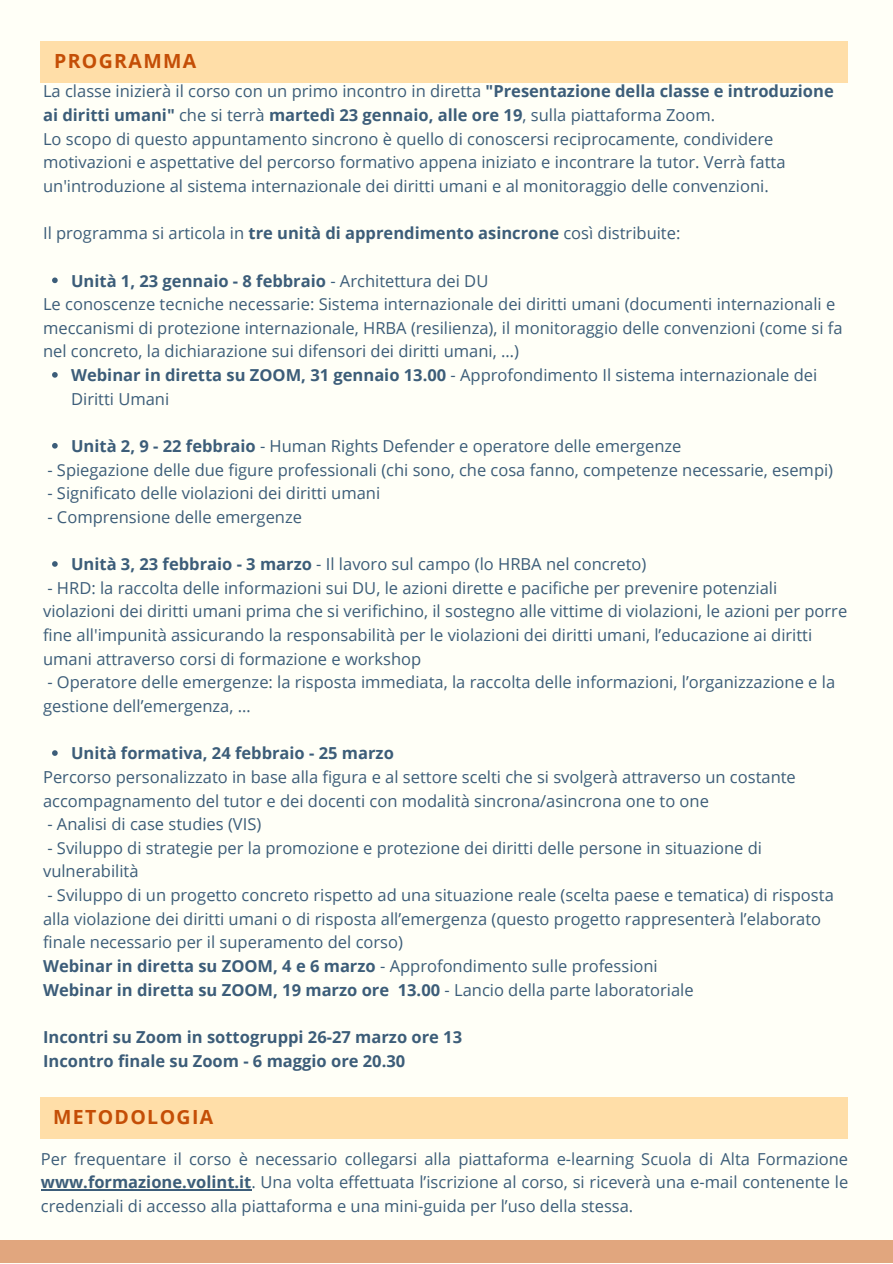
<style>
.page{position:relative;width:893px;height:1264px;background:#fff}
.page>*{position:absolute;margin:0;border:0;box-sizing:border-box;transform-origin:0 0}
.t1{font:700 19.5px "Open Sans";letter-spacing:.07em;color:#c44e06}
.t2{font:16.5px/23.7px "Open Sans";color:#3c5d79}
.t3{font:700 16.5px/23.7px "Open Sans";color:#3c5d79}
.s1{font-weight:700}
.s2{font-weight:400}
</style>
<div class="page">
<div style="left:0;top:0;width:892px;height:1263px;background:#fffff7"></div>
<div style="left:0;top:1240px;width:892px;height:22px;background:#e1a67e"></div>
<div style="left:41px;top:41px;width:807px;height:42px;background:#ffdea8"></div>
<svg style="left:52px;top:277px;width:6px;height:6px"></svg>
<svg style="left:52px;top:372px;width:6px;height:6px"></svg>
<svg style="left:52px;top:443px;width:6px;height:5px"></svg>
<svg style="left:52px;top:561px;width:6px;height:6px"></svg>
<svg style="left:52px;top:750px;width:6px;height:6px"></svg>
<div style="left:41px;top:1097px;width:807px;height:41px;background:#ffdea8"></div>
<hr style="left:41px;top:1189px;width:210px;height:1px;background:#3c5d79">
<h1 class="t1" style="left:54px;top:47px;width:144px">PROGRAMMA</h1>
<p class="t2" style="left:43px;top:79px;width:792px">La classe inizierà il corso con un primo incontro in diretta <span class="s1">"Presentazione della classe e introduzione ai diritti umani"</span> che si terrà <span class="s1">martedì 23 gennaio, alle ore 19</span>, sulla piattaforma Zoom.</p>
<p class="t2" style="left:43px;top:126px;width:744px">Lo scopo di questo appuntamento sincrono è quello di conoscersi reciprocamente, condividere motivazioni e aspettative del percorso formativo appena iniziato e incontrare la tutor. Verrà fatta un'introduzione al sistema internazionale dei diritti umani e al monitoraggio delle convenzioni.</p>
<p class="t2" style="left:43px;top:221px;width:639px">Il programma si articola in <span class="s1">tre unità di apprendimento asincrone</span> così distribuite:</p>
<p class="t3" style="left:71px;top:268px;width:418px">Unità 1, 23 gennaio - 8 febbraio <span class="s2">- Architettura dei DU</span></p>
<p class="t2" style="left:43px;top:292px;width:801px">Le conoscenze tecniche necessarie: Sistema internazionale dei diritti umani (documenti internazionali e meccanismi di protezione internazionale, HRBA (resilienza), il monitoraggio delle convenzioni (come si fa nel concreto, la dichiarazione sui difensori dei diritti umani, …)</p>
<p class="t2" style="left:71px;top:363px;width:747px"><span class="s1">Webinar in diretta su ZOOM, 31 gennaio 13.00</span> - Approfondimento Il sistema internazionale dei<br>Diritti Umani</p>
<p class="t2" style="left:71px;top:434px;width:612px"><span class="s1">Unità 2, 9 - 22 febbraio</span> - Human Rights Defender e operatore delle emergenze</p>
<p class="t2" style="left:47px;top:457px;width:787px">- Spiegazione delle due figure professionali (chi sono, che cosa fanno, competenze necessarie, esempi)</p>
<p class="t2" style="left:47px;top:481px;width:334px">- Significato delle violazioni dei diritti umani</p>
<p class="t2" style="left:47px;top:504px;width:256px">- Comprensione delle emergenze</p>
<p class="t2" style="left:71px;top:552px;width:576px"><span class="s1">Unità 3, 23 febbraio - 3 marzo</span> - Il lavoro sul campo (lo HRBA nel concreto)</p>
<p class="t2" style="left:43px;top:575px;width:805px">- HRD: la raccolta delle informazioni sui DU, le azioni dirette e pacifiche per prevenire potenziali violazioni dei diritti umani prima che si verifichino, il sostegno alle vittime di violazioni, le azioni per porre fine all'impunità assicurando la responsabilità per le violazioni dei diritti umani, l’educazione ai diritti umani attraverso corsi di formazione e workshop</p>
<p class="t2" style="left:43px;top:670px;width:793px">- Operatore delle emergenze: la risposta immediata, la raccolta delle informazioni, l’organizzazione e la gestione dell’emergenza, …</p>
<p class="t3" style="left:71px;top:741px;width:324px">Unità formativa, 24 febbraio - 25 marzo</p>
<p class="t2" style="left:43px;top:764px;width:754px">Percorso personalizzato in base alla figura e al settore scelti che si svolgerà attraverso un costante accompagnamento del tutor e dei docenti con modalità sincrona/asincrona one to one</p>
<p class="t2" style="left:47px;top:812px;width:215px">- Analisi di case studies (VIS)</p>
<p class="t2" style="left:43px;top:835px;width:720px">- Sviluppo di strategie per la promozione e protezione dei diritti delle persone in situazione di vulnerabilità</p>
<p class="t2" style="left:43px;top:882px;width:792px">- Sviluppo di un progetto concreto rispetto ad una situazione reale (scelta paese e tematica) di risposta alla violazione dei diritti umani o di risposta all’emergenza (questo progetto rappresenterà l’elaborato finale necessario per il superamento del corso)</p>
<p class="t2" style="left:43px;top:953px;width:616px"><span class="s1">Webinar in diretta su ZOOM, 4 e 6 marzo</span> - Approfondimento sulle professioni</p>
<p class="t3" style="left:43px;top:977px;width:652px">Webinar in diretta su ZOOM, 19 marzo ore 13.00 <span class="s2">- Lancio della parte laboratoriale</span></p>
<h2 class="t3" style="left:43px;top:1024px;width:420px">Incontri su Zoom in sottogruppi 26-27 marzo ore 13<br>Incontro finale su Zoom - 6 maggio ore 20.30</h2>
<h1 class="t1" style="left:53px;top:1103px;width:162px">METODOLOGIA</h1>
<p class="t2" style="left:41px;top:1146px;width:808px;text-align:justify">Per frequentare il corso è necessario collegarsi alla piattaforma e-learning Scuola di Alta Formazione <span class="s1">www.formazione.volint.it</span>. Una volta effettuata l’iscrizione al corso, si riceverà una e-mail contenente le credenziali di accesso alla piattaforma e una mini-guida per l’uso della stessa.</p>
</div>
